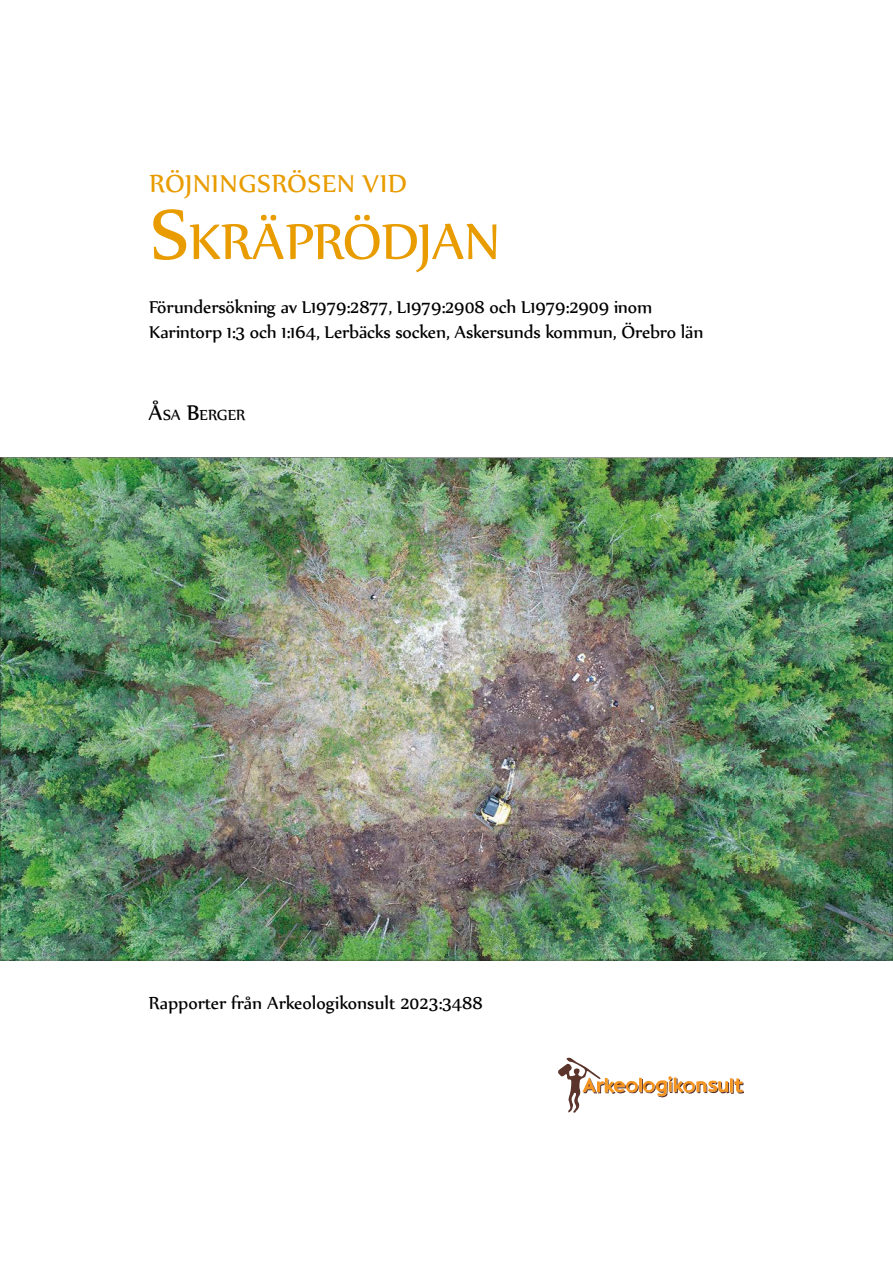
<style>
.page{position:relative;width:893px;height:1263px;background:#fff}
.page>*{position:absolute;margin:0;border:0;box-sizing:border-box;transform-origin:0 0}
.t1{font:59.85px "Nyala";letter-spacing:-.005em;color:#e89c00}
.t2{font:30px "Nyala";letter-spacing:.025em;color:#e89c00}
.t3{font:21px/25.2px "Nyala";letter-spacing:-.005em;color:#000}
.t4{font:17.85px "Nyala";color:#000}
.s1{font-size:85.5px}
.s2{font-size:25.5px}
</style>
<div class="page">
<svg style="left:558px;top:1058px;width:186px;height:55px"></svg>
<img style="left:0;top:457px;width:893px;height:503px">
<h2 class="t2" style="left:149px;top:165px;width:259px">RÖJNINGSRÖSEN VID</h2>
<h1 class="t1" style="left:151px;top:205px;width:351px"><span class="s1">S</span>KRÄPRÖDJAN</h1>
<p class="t3" style="left:149px;top:293px;width:556px">Förundersökning av L1979:2877, L1979:2908 och L1979:2909 inom<br>Karintorp 1:3 och 1:164, Lerbäcks socken, Askersunds kommun, Örebro län</p>
<p class="t4" style="left:149px;top:404px;width:99px"><span class="s2">Å</span>SA <span class="s2">B</span>ERGER</p>
<p class="t3" style="left:149px;top:989px;width:336px">Rapporter från Arkeologikonsult 2023:3488</p>
</div>
